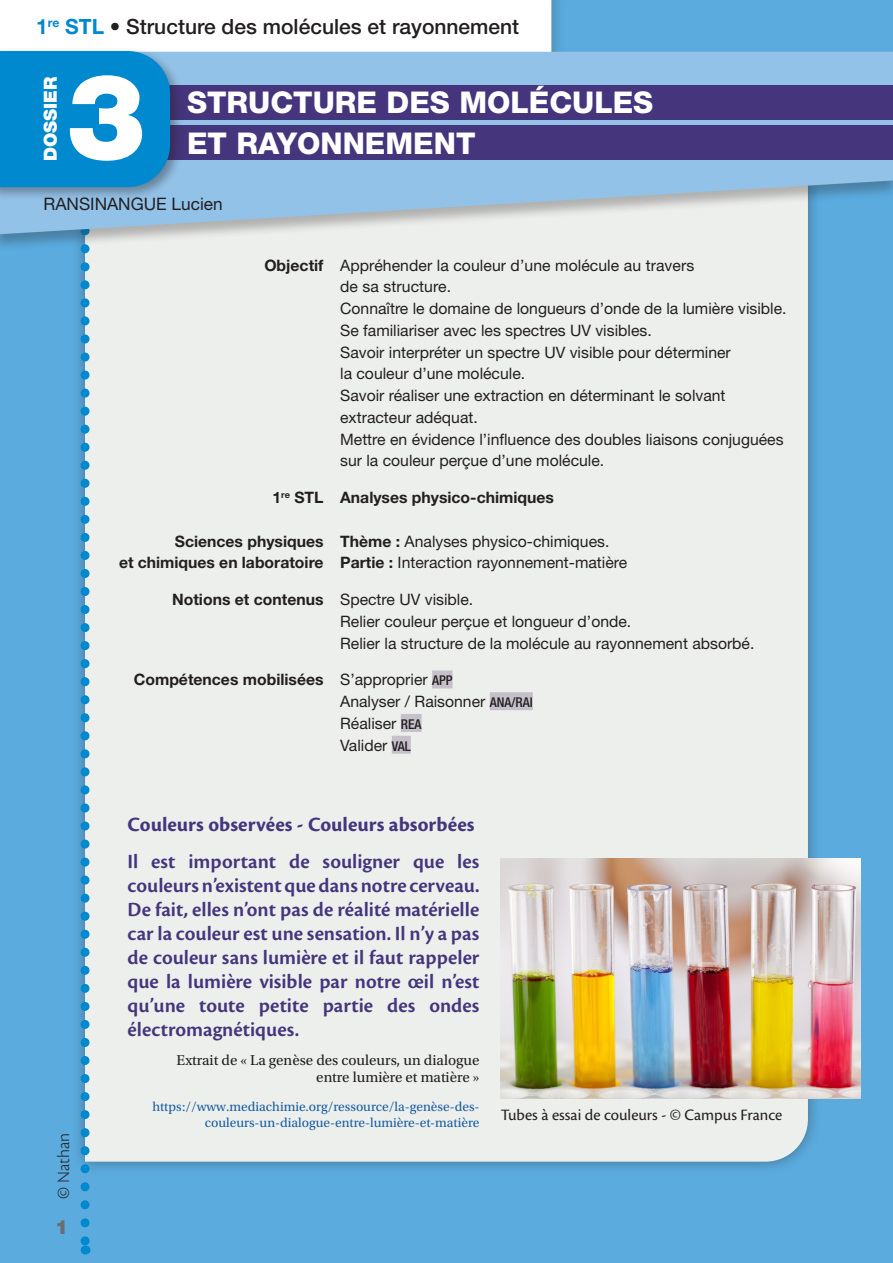
<style>
.page{position:relative;width:893px;height:1263px;background:#5babdf}
.page>*{position:absolute;margin:0;border:0;box-sizing:border-box;transform-origin:0 0}
.t1{font:900 120px "Helvetica Neue LT Std";color:#fff}
.Titre_fiche{font:800 30px "Helvetica Neue LT Std";color:#fff}
.INTRO{font:600 21px/24px "Cronos Pro";color:#45357d;text-align:justify}
.Titre_courant{font:500 21px "Helvetica Neue LT Std";color:#231f20}
.INTRO-2{font:700 21px "Cronos Pro";letter-spacing:.005em;color:#45357d}
.Activité_texte_quest{font:900 19.5px "Helvetica Neue LT Std";color:#6c6d70}
.t2{font:900 18px "Helvetica Neue LT Std";color:#fff}
.Texte_COURANT{font:300 18px "Cronos Pro";letter-spacing:-.005em;color:#231f20}
.Tx_tableau{font:17.25px "Helvetica Neue LT Std";color:#231f20}
.Légende{font:16.5px "Cronos Pro";color:#231f20}
.Tx_tableau-2{font:15.75px/21.8px "Helvetica Neue LT Std";color:#231f20}
.Tx_tableau-3{font:700 15.75px/21.8px "Helvetica Neue LT Std";color:#231f20;text-align:right}
.DOC_Source{font:15px/16.5px "Utopia Std";color:#231f20;text-align:right}
.DOC_Source-2{font:13.5px/16.5px "Utopia Std";color:#175d9e;text-align:right}
.s1{font-weight:700;color:#0089cf}
.s2{font-weight:700}
.s3{font-weight:500;font-stretch:condensed;font-size:13.5px}
</style>
<div class="page">
<div style="left:71px;top:164px;width:751px;height:1012px;background:#231f20;opacity:.4"></div>
<div style="left:373px;top:252px;width:435px;height:909px;background:#edefed"></div>
<div style="left:373px;top:0;width:178px;height:51px;background:#fff"></div>
<div style="left:0;top:51px;width:893px;height:201px;background:#231f20;opacity:.3"></div>
<svg style="left:373px;top:52px;width:520px;height:182px;background:#a0c4e1"></svg>
<div style="left:166px;top:85px;width:727px;height:34px;background:#45357d"></div>
<div style="left:166px;top:126px;width:727px;height:34px;background:#45357d"></div>
<svg style="left:0;top:0;width:373px;height:1255px"></svg>
<div style="left:432px;top:670px;width:21px;height:18px;background:#c6c0ca"></div>
<div style="left:490px;top:692px;width:43px;height:18px;background:#c6c0ca"></div>
<div style="left:401px;top:714px;width:21px;height:18px;background:#c6c0ca"></div>
<div style="left:392px;top:736px;width:19px;height:18px;background:#c6c0ca"></div>
<img style="left:501px;top:858px;width:360px;height:240px">
<p class="Titre_courant" style="left:36px;top:14px;width:485px"><span class="s1">1</span><sup>re</sup> <span class="s1">STL</span> • Structure des molécules et rayonnement</p>
<p class="t2" style="left:40px;top:161px;width:86px;rotate:-90deg">DOSSIER</p>
<p class="t1" style="left:66px;top:45px;width:82px">3</p>
<p class="Titre_fiche" style="left:187px;top:84px;width:468px">STRUCTURE DES MOLÉCULES</p>
<p class="Titre_fiche" style="left:187px;top:125px;width:290px">ET RAYONNEMENT</p>
<p class="Tx_tableau" style="left:44px;top:194px;width:181px">RANSINANGUE Lucien</p>
<p class="Tx_tableau-3" style="left:264px;top:254px;width:61px">Objectif</p>
<p class="Tx_tableau-2" style="left:340px;top:254px;width:356px">Appréhender la couleur d’une molécule au travers de sa structure.</p>
<p class="Tx_tableau-2" style="left:340px;top:297px;width:448px">Connaître le domaine de longueurs d’onde de la lumière visible.</p>
<p class="Tx_tableau-2" style="left:340px;top:319px;width:313px">Se familiariser avec les spectres UV visibles.</p>
<p class="Tx_tableau-2" style="left:340px;top:341px;width:392px">Savoir interpréter un spectre UV visible pour déterminer la couleur d’une molécule.</p>
<p class="Tx_tableau-2" style="left:340px;top:384px;width:387px">Savoir réaliser une extraction en déterminant le solvant extracteur adéquat.</p>
<p class="Tx_tableau-2" style="left:340px;top:428px;width:445px">Mettre en évidence l’influence des doubles liaisons conjuguées sur la couleur perçue d’une molécule.</p>
<p class="Tx_tableau-3" style="left:273px;top:486px;width:52px">1<sup>re</sup> STL</p>
<p class="Tx_tableau-3" style="left:119px;top:530px;width:206px">Sciences physiques<br>et chimiques en laboratoire</p>
<p class="Tx_tableau-3" style="left:340px;top:486px;width:215px">Analyses physico-chimiques</p>
<p class="Tx_tableau-2" style="left:340px;top:530px;width:271px"><span class="s2">Thème :</span> Analyses physico-chimiques.</p>
<p class="Tx_tableau-2" style="left:340px;top:552px;width:289px"><span class="s2">Partie :</span> Interaction rayonnement-matière</p>
<p class="Tx_tableau-3" style="left:172px;top:588px;width:153px">Notions et contenus</p>
<p class="Tx_tableau-2" style="left:340px;top:588px;width:135px">Spectre UV visible.</p>
<p class="Tx_tableau-2" style="left:340px;top:610px;width:293px">Relier couleur perçue et longueur d’onde.</p>
<p class="Tx_tableau-2" style="left:340px;top:632px;width:416px">Relier la structure de la molécule au rayonnement absorbé.</p>
<p class="Tx_tableau-3" style="left:134px;top:669px;width:191px">Compétences mobilisées</p>
<p class="Tx_tableau-2" style="left:340px;top:669px;width:114px">S’approprier <span class="s3">APP</span></p>
<p class="Tx_tableau-2" style="left:340px;top:690px;width:194px">Analyser / Raisonner <span class="s3">ANA/RAI</span></p>
<p class="Tx_tableau-2" style="left:340px;top:712px;width:83px">Réaliser <span class="s3">REA</span></p>
<p class="Tx_tableau-2" style="left:340px;top:734px;width:72px">Valider <span class="s3">VAL</span></p>
<p class="Texte_COURANT" style="left:53px;top:1198px;width:67px;rotate:-90deg">© Nathan</p>
<p class="Activité_texte_quest" style="left:55px;top:1216px;width:15px">1</p>
<p class="INTRO-2" style="left:128px;top:812px;width:349px">Couleurs observées - Couleurs absorbées</p>
<p class="INTRO" style="left:128px;top:850px;width:353px">Il est important de souligner que les couleurs n’existent que dans notre cerveau.<br>De fait, elles n’ont pas de réalité matérielle car la couleur est une sensation. Il n’y a pas de couleur sans lumière et il faut rappeler que la lumière visible par notre œil n’est qu’une toute petite partie des ondes électromagnétiques.</p>
<p class="DOC_Source" style="left:177px;top:1052px;width:304px">Extrait de « La genèse des couleurs, un dialogue entre lumière et matière »</p>
<p class="DOC_Source-2" style="left:152px;top:1098px;width:329px">https://www.mediachimie.org/ressource/la-genèse-des&shy;couleurs-un-dialogue-entre-lumière-et-matière</p>
<p class="Légende" style="left:501px;top:1105px;width:283px">Tubes à essai de couleurs - © Campus France</p>
</div>
